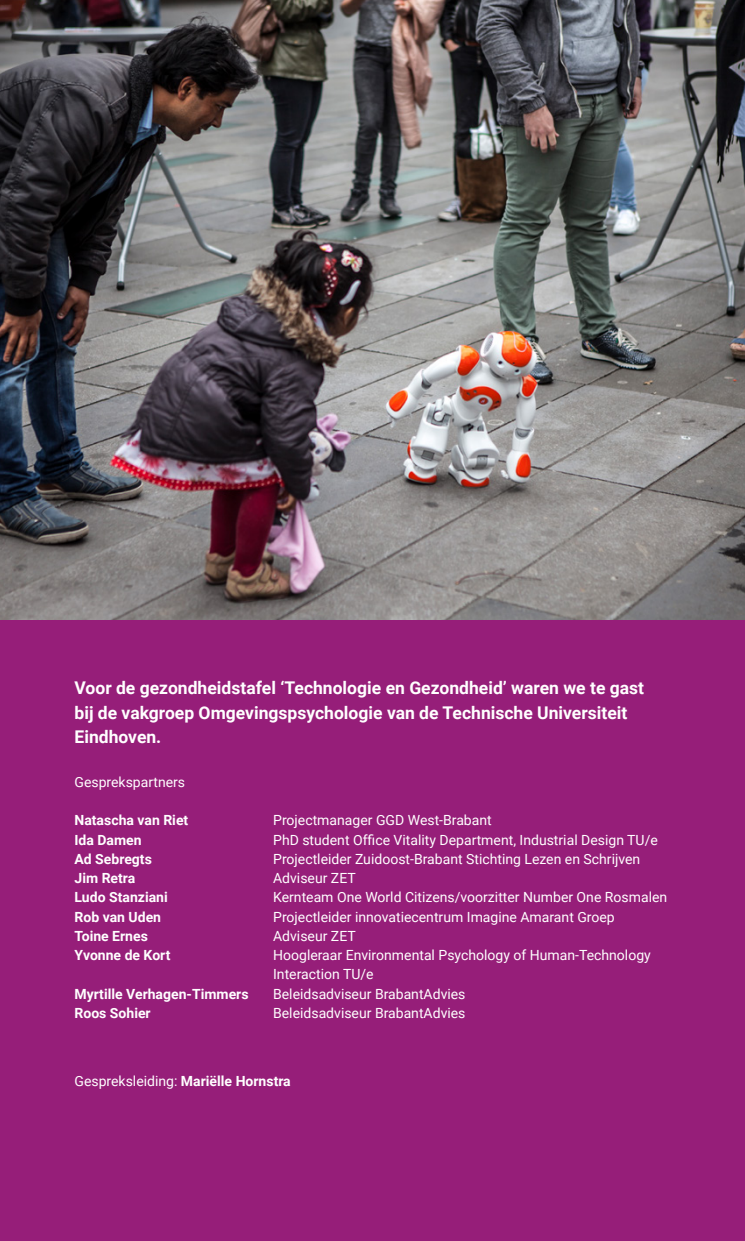
<style>
.page{position:relative;width:745px;height:1241px;background:#fff}
.page>*{position:absolute;margin:0;border:0;box-sizing:border-box;transform-origin:0 0}
.t1{font:700 17.5px/24.5px "Roboto";color:#fff}
.t2{font:14px/19.2px "Roboto";color:#fff}
.t3{font:700 14px "Roboto";color:#fff}
.s1{font-weight:700}
</style>
<div class="page">
<img style="left:0;top:0;width:744px;height:620px">
<div style="left:0;top:620px;width:744px;height:620px;background:#961e79"></div>
<p class="t1" style="left:74px;top:674px;width:571px">Voor de gezondheidstafel ‘Technologie en Gezondheid’ waren we te gast bij de vakgroep Omgevingspsychologie van de Technische Universiteit<br>Eindhoven.</p>
<p class="t2" style="left:74px;top:771px;width:112px">Gesprekspartners</p>
<p class="t3" style="left:74px;top:810px;width:115px">Natascha van Riet</p>
<p class="t2" style="left:273px;top:810px;width:220px">Projectmanager GGD West-Brabant</p>
<p class="t3" style="left:74px;top:829px;width:69px">Ida Damen</p>
<p class="t2" style="left:273px;top:829px;width:386px">PhD student Office Vitality Department, Industrial Design TU/e</p>
<p class="t3" style="left:74px;top:849px;width:79px">Ad Sebregts</p>
<p class="t2" style="left:273px;top:848px;width:368px">Projectleider Zuidoost-Brabant Stichting Lezen en Schrijven</p>
<p class="t3" style="left:74px;top:868px;width:62px">Jim Retra</p>
<p class="t2" style="left:273px;top:867px;width:84px">Adviseur ZET</p>
<p class="t3" style="left:74px;top:887px;width:95px">Ludo Stanziani</p>
<p class="t2" style="left:273px;top:887px;width:395px">Kernteam One World Citizens/voorzitter Number One Rosmalen</p>
<p class="t3" style="left:74px;top:906px;width:88px">Rob van Uden</p>
<p class="t2" style="left:273px;top:906px;width:343px">Projectleider innovatiecentrum Imagine Amarant Groep</p>
<p class="t3" style="left:74px;top:926px;width:75px">Toine Ernes</p>
<p class="t2" style="left:273px;top:925px;width:84px">Adviseur ZET</p>
<p class="t3" style="left:74px;top:945px;width:97px">Yvonne de Kort</p>
<p class="t2" style="left:273px;top:944px;width:379px">Hoogleraar Environmental Psychology of Human-Technology<br>Interaction TU/e</p>
<p class="t3" style="left:74px;top:983px;width:175px">Myrtille Verhagen-Timmers</p>
<p class="t2" style="left:273px;top:983px;width:194px">Beleidsadviseur BrabantAdvies</p>
<p class="t3" style="left:74px;top:1003px;width:78px">Roos Sohier</p>
<p class="t2" style="left:273px;top:1002px;width:194px">Beleidsadviseur BrabantAdvies</p>
<p class="t2" style="left:74px;top:1070px;width:218px">Gespreksleiding: <span class="s1">Mariëlle Hornstra</span></p>
</div>
